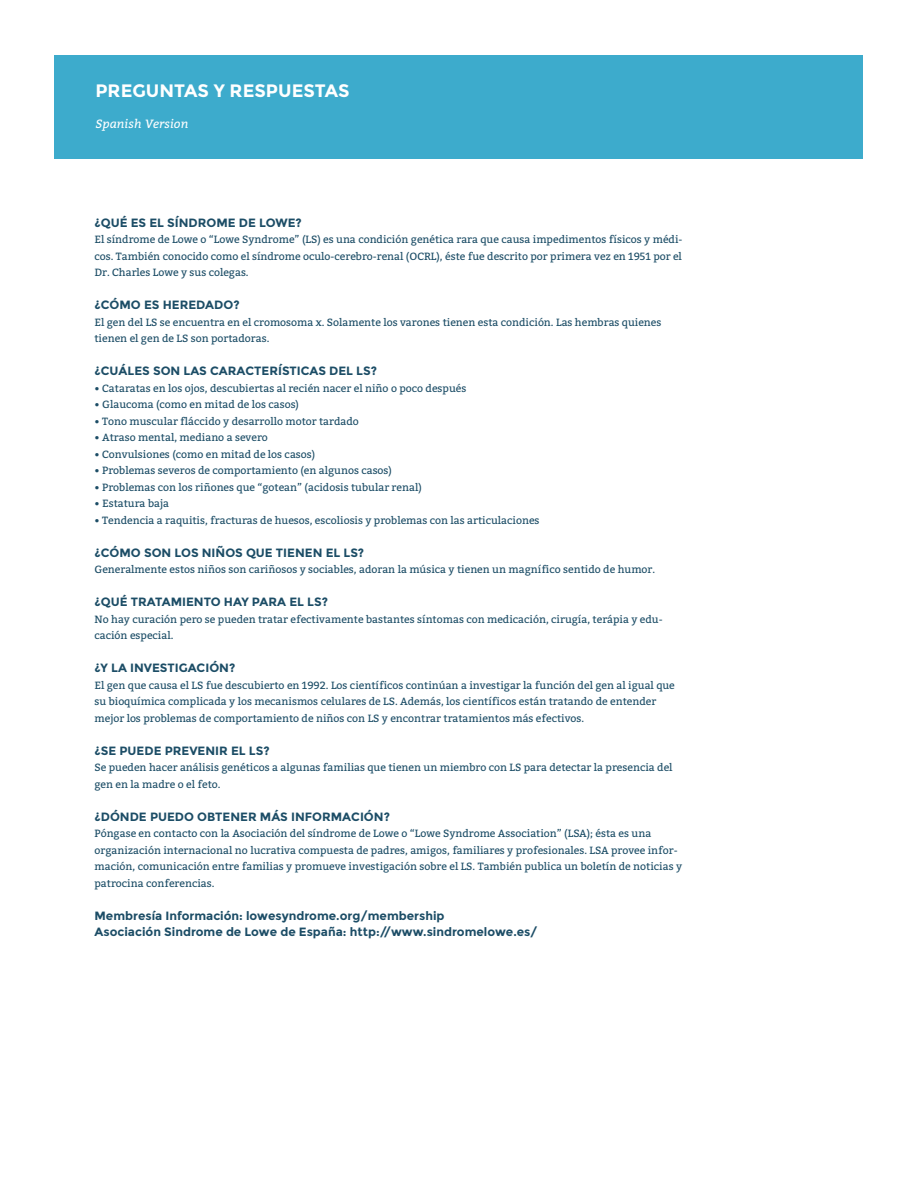
<style>
.page{position:relative;width:918px;height:1188px;background:#fff}
.page>*{position:absolute;margin:0;border:0;box-sizing:border-box;transform-origin:0 0}
.t1{font:700 18px "Montserrat";color:#fff}
.t2{font:700 12px "Montserrat";color:#1c4d66}
.t3{font:italic 12px "Bitter";color:#fff}
.t4{font:10.5px/16.5px "Bitter";color:#1c4d66}
</style>
<div class="page">
<div style="left:55px;top:55px;width:808px;height:103px;background:#3dabcc"></div>
<p class="t1" style="left:95px;top:80px;width:256px">PREGUNTAS Y RESPUESTAS</p>
<p class="t3" style="left:95px;top:114px;width:95px">Spanish Version</p>
<p class="t2" style="left:94px;top:216px;width:209px">¿QUÉ ES EL SÍNDROME DE LOWE?</p>
<p class="t4" style="left:94px;top:232px;width:590px;text-align:justify">El síndrome de Lowe o “Lowe Syndrome” (LS) es una condición genética rara que causa impedimentos físicos y médi&shy;cos. También conocido como el síndrome oculo-cerebro-renal (OCRL), éste fue descrito por primera vez en 1951 por el Dr. Charles Lowe y sus colegas.</p>
<p class="t2" style="left:94px;top:298px;width:147px">¿CÓMO ES HEREDADO?</p>
<p class="t4" style="left:94px;top:314px;width:568px">El gen del LS se encuentra en el cromosoma x. Solamente los varones tienen esta condición. Las hembras quienes tienen el gen de LS son portadoras.</p>
<p class="t2" style="left:94px;top:364px;width:284px">¿CUÁLES SON LAS CARACTERÍSTICAS DEL LS?</p>
<p class="t4" style="left:94px;top:380px;width:373px">• Cataratas en los ojos, descubiertas al recién nacer el niño o poco después</p>
<p class="t4" style="left:94px;top:397px;width:206px">• Glaucoma (como en mitad de los casos)</p>
<p class="t4" style="left:94px;top:413px;width:266px">• Tono muscular fláccido y desarrollo motor tardado</p>
<p class="t4" style="left:94px;top:430px;width:175px">• Atraso mental, mediano a severo</p>
<p class="t4" style="left:94px;top:446px;width:222px">• Convulsiones (como en mitad de los casos)</p>
<p class="t4" style="left:94px;top:463px;width:299px">• Problemas severos de comportamiento (en algunos casos)</p>
<p class="t4" style="left:94px;top:479px;width:329px">• Problemas con los riñones que “gotean” (acidosis tubular renal)</p>
<p class="t4" style="left:94px;top:496px;width:76px">• Estatura baja</p>
<p class="t4" style="left:94px;top:512px;width:447px">• Tendencia a raquitis, fracturas de huesos, escoliosis y problemas con las articulaciones</p>
<p class="t2" style="left:94px;top:546px;width:271px">¿CÓMO SON LOS NIÑOS QUE TIENEN EL LS?</p>
<p class="t4" style="left:94px;top:562px;width:562px">Generalmente estos niños son cariñosos y sociables, adoran la música y tienen un magnífico sentido de humor.</p>
<p class="t2" style="left:94px;top:595px;width:235px">¿QUÉ TRATAMIENTO HAY PARA EL LS?</p>
<p class="t4" style="left:94px;top:611px;width:570px">No hay curación pero se pueden tratar efectivamente bastantes síntomas con medicación, cirugía, terápia y edu&shy;cación especial.</p>
<p class="t2" style="left:94px;top:661px;width:142px">¿Y LA INVESTIGACIÓN?</p>
<p class="t4" style="left:94px;top:677px;width:582px">El gen que causa el LS fue descubierto en 1992. Los científicos continúan a investigar la función del gen al igual que su bioquímica complicada y los mecanismos celulares de LS. Además, los científicos están tratando de entender mejor los problemas de comportamiento de niños con LS y encontrar tratamientos más efectivos.</p>
<p class="t2" style="left:94px;top:744px;width:177px">¿SE PUEDE PREVENIR EL LS?</p>
<p class="t4" style="left:94px;top:760px;width:580px">Se pueden hacer análisis genéticos a algunas familias que tienen un miembro con LS para detectar la presencia del gen en la madre o el feto.</p>
<p class="t2" style="left:94px;top:810px;width:297px">¿DÓNDE PUEDO OBTENER MÁS INFORMACIÓN?</p>
<p class="t4" style="left:94px;top:826px;width:589px">Póngase en contacto con la Asociación del síndrome de Lowe o “Lowe Syndrome Association” (LSA); ésta es una organización internacional no lucrativa compuesta de padres, amigos, familiares y profesionales. LSA provee infor&shy;mación, comunicación entre familias y promueve investigación sobre el LS. También publica un boletín de noticias y patrocina conferencias.</p>
<p class="t2" style="left:94px;top:909px;width:352px">Membresía Información: lowesyndrome.org/membership</p>
<p class="t2" style="left:94px;top:925px;width:445px">Asociación Sindrome de Lowe de España: http://www.sindromelowe.es/</p>
</div>
